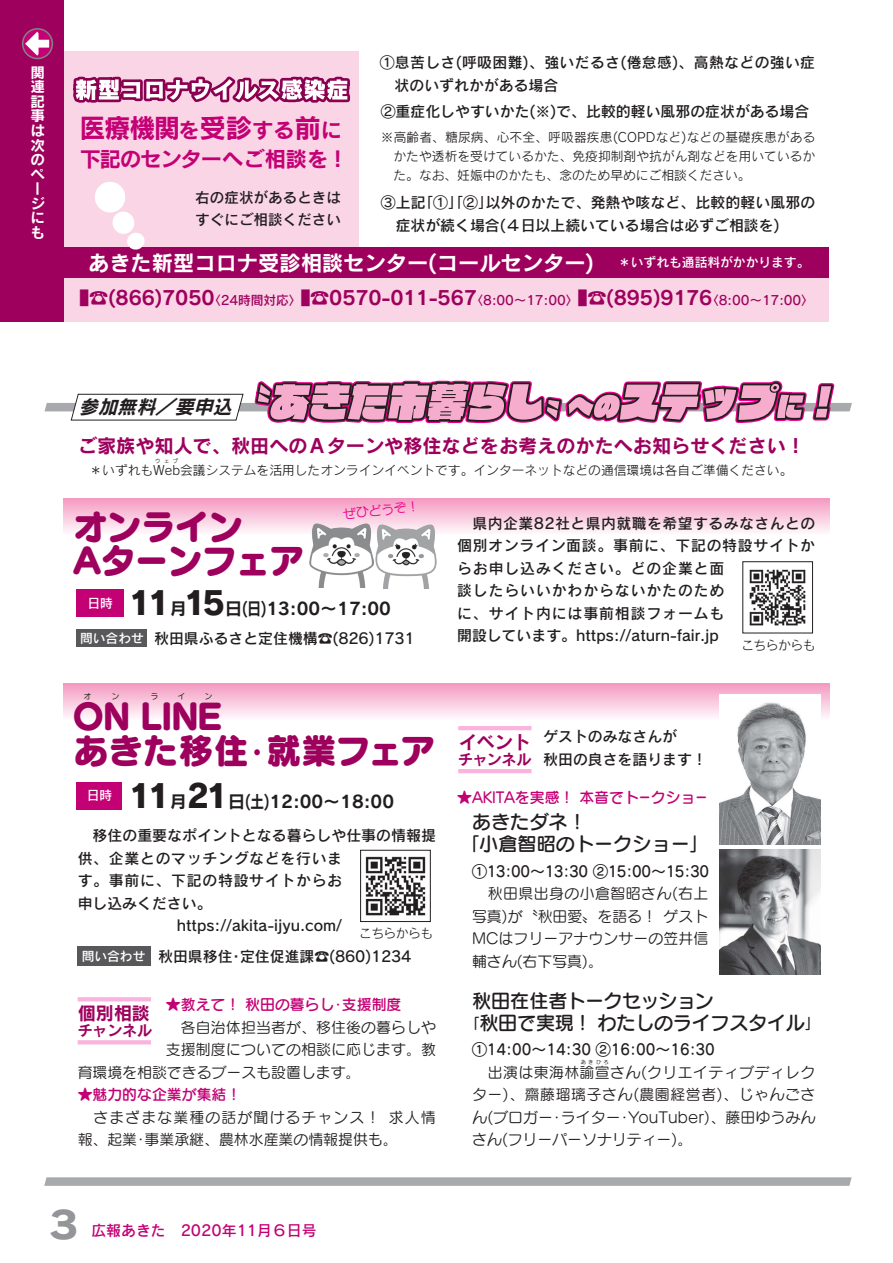
<style>
.page{position:relative;width:893px;height:1263px;background:#fff}
.page>*{position:absolute;margin:0;border:0;box-sizing:border-box;transform-origin:0 0}
.t1{font:37.2px "Rodin Pro EB";color:#939598}
.t2{font:35.1px/34px "Seurat Pro EB";letter-spacing:-.03em;color:#9e005d}
.t3{font:35.1px "Seurat Pro EB";color:#9e005d}
.t4{font:31.95px "Rodin Pro EB";letter-spacing:-.09em;color:#221e1f}
.t5{font:26.55px "Rodin Pro B";letter-spacing:-.07em;color:#c40075}
.t6{font:21.3px "Rodin Pro B";color:#fff}
.t7{font:21.3px "Rodin Pro B";letter-spacing:-.05em;color:#c40075}
.t8{font:19.2px "Rodin Pro B";color:#9e005d}
.t9{font:19.2px/22.5px "Seurat Pro DB";letter-spacing:-.01em;color:#221e1f}
.t10{font:19.2px "Seurat Pro DB";letter-spacing:-.035em;color:#221e1f}
.t11{font:19.2px "Rodin Pro B";color:#9e005d;scale:.5 1}
.t12{font:italic 19.2px "Rodin Pro B";color:#221e1f}
.t13{font:18px "Rodin Pro B";color:#9e005d}
.t14{font:16.95px "Rodin Pro B";color:#221e1f}
.t15{font:14.85px/22.5px "Rodin Pro DB";letter-spacing:.005em;color:#221e1f}
.t16{font:14.85px/22.5px "Seurat Pro M";letter-spacing:.01em;color:#221e1f;text-align:justify}
.t17{font:14.85px/22.5px "Rodin Pro DB";letter-spacing:.05em;color:#221e1f}
.t18{font:14.85px/26.7px "Seurat Pro DB";color:#221e1f}
.t19{font:14.85px "Seurat Pro DB";color:#c40075}
.t20{font:14.85px/22.5px "Seurat Pro M";letter-spacing:.075em;color:#221e1f}
.t21{font:14.85px "Seurat Pro M";letter-spacing:.03em;color:#221e1f}
.t22{font:14.85px "Rodin Pro DB";color:#c40075}
.t23{font:14.85px "Rodin Pro B";letter-spacing:-.005em;color:#9e005d}
.t24{font:14.55px/22px "Rodin Pro DB";color:#221e1f}
.t25{font:14.55px/14.5px "Rodin Pro B";color:#fff}
.t26{font:12.75px/19.2px "Rodin Pro M";color:#221e1f;text-align:justify}
.t27{font:12.75px "Rodin Pro DB";letter-spacing:-.01em;color:#9e005d}
.t28{font:12.75px "Rodin Pro DB";color:#fff}
.t29{font:12.75px "Seurat Pro M";color:#ec008c}
.t30{font:7.5px "Seurat Pro EB";color:#221e1f}
.t31{font:5.25px "Rodin Pro M";letter-spacing:.54em;color:#221e1f}
.s1{font-size:21.3px}
</style>
<div class="page">
<div style="left:46px;top:403px;width:805px;height:8px;background:#a7a9ac"></div>
<div style="left:64px;top:684px;width:765px;height:36px;background:linear-gradient(to bottom,#f49bc1,#fef7fa)"></div>
<div style="left:64px;top:51px;width:295px;height:249px;background:#fad5e6"></div>
<svg style="left:73px;top:76px;width:278px;height:27px"></svg>
<div style="left:64px;top:259px;width:765px;height:62px;background:#fad5e6"></div>
<div style="left:60px;top:247px;width:769px;height:31px;background:#9e005d"></div>
<div style="left:0;top:0;width:64px;height:321px;background:#9e005d"></div>
<svg style="left:95px;top:182px;width:50px;height:68px"></svg>
<svg style="left:22px;top:28px;width:31px;height:31px"></svg>
<svg style="left:23px;top:30px;width:29px;height:28px"></svg>
<svg style="left:25px;top:32px;width:24px;height:24px"></svg>
<div style="left:64px;top:499px;width:765px;height:36px;background:linear-gradient(to bottom,#f49bc2,#fef8fb)"></div>
<div style="left:77px;top:782px;width:45px;height:27px;background:#c40075"></div>
<img style="left:365px;top:856px;width:61px;height:60px">
<div style="left:360px;top:850px;width:71px;height:72px;border:1px solid #221e1f"></div>
<hr style="left:458px;top:726px;width:73px;height:4px;background:#f9b3dc">
<hr style="left:458px;top:769px;width:73px;height:4px;background:#f9b3dc">
<img style="left:719px;top:694px;width:102px;height:151px">
<img style="left:719px;top:849px;width:102px;height:126px">
<svg style="left:78px;top:997px;width:73px;height:4px"></svg>
<svg style="left:78px;top:1040px;width:73px;height:4px"></svg>
<div style="left:77px;top:589px;width:47px;height:28px;background:#c40075"></div>
<div style="left:77px;top:629px;width:70px;height:18px;background:#58585b"></div>
<img style="left:749px;top:569px;width:57px;height:57px">
<div style="left:743px;top:561px;width:70px;height:72px;border:1px solid #221e1f"></div>
<div style="left:77px;top:947px;width:73px;height:19px;background:#58585b"></div>
<svg style="left:249px;top:380px;width:588px;height:44px"></svg>
<svg style="left:71px;top:394px;width:172px;height:26px"></svg>
<img style="left:309px;top:521px;width:129px;height:67px">
<div style="left:45px;top:1177px;width:805px;height:9px;background:#a7a9ac"></div>
<p class="t25" style="left:31px;top:64px;width:16px">関連記事は次のページにも</p>
<h3 class="t5" style="left:79px;top:111px;width:264px">医療機関<span class="s1">を</span>受診<span class="s1">する</span>前<span class="s1">に</span></h3>
<h3 class="t7" style="left:80px;top:145px;width:270px">下記のセンターへご相談を!</h3>
<p class="t24" style="left:195px;top:186px;width:147px">右の症状があるときはすぐにご相談ください</p>
<p class="t15" style="left:395px;top:51px;width:422px;text-indent:-15px">①息苦しさ(呼吸困難)、強いだるさ(倦怠感)、高熱などの強い症状のいずれかがある場合</p>
<p class="t15" style="left:381px;top:100px;width:430px">②重症化しやすいかた(※)で、比較的軽い風邪の症状がある場合</p>
<p class="t26" style="left:394px;top:127px;width:423px;text-indent:-13px">※高齢者、糖尿病、心不全、呼吸器疾患(COPDなど)などの基礎疾患があるかたや透析を受けているかた、免疫抑制剤や抗がん剤などを用いているかた。なお、妊娠中のかたも、念のため早めにご相談ください。</p>
<p class="t15" style="left:396px;top:191px;width:421px;text-indent:-15px">③上記｢①｣｢②｣以外のかたで、発熱や咳など、比較的軽い風邪の症状が続く場合４( 日以上続いている場合は必ずご相談を(</p>
<h3 class="t6" style="left:60px;top:248px;width:573px">　あきた新型コロナ受診相談センター(コールセンター) <sup>＊</sup></h3>
<p class="t28" style="left:631px;top:254px;width:180px">いずれも通話料がかかります。</p>
<p class="t11" style="left:80px;top:285px;width:271px">■☎(866)7050</p>
<p class="t8" style="left:578px;top:285px;width:136px">☎■ )895(9176</p>
<p class="t8" style="left:301px;top:285px;width:178px">☎■ 0570-011-567</p>
<p class="t27" style="left:208px;top:292px;width:95px">〈24時間対応〈</p>
<p class="t27" style="left:470px;top:292px;width:110px">〉8:00〜17:00〈</p>
<p class="t27" style="left:706px;top:292px;width:110px">〉8:00〜17:00〈</p>
<p class="t12" style="left:155px;top:394px;width:27px">／</p>
<p class="t12" style="left:79px;top:394px;width:84px">参加無料</p>
<p class="t12" style="left:174px;top:394px;width:65px">要申込</p>
<p class="t8" style="left:78px;top:433px;width:729px">ご家族や知人で、秋田へのＡターンや移住などをお考えのかたへお知らせください!</p>
<p class="t26" style="left:90px;top:460px;width:704px">＊いずれもWeb会議システムを活用したオンラインイベントです。インターネットなどの通信環境は各自ご準備ください。</p>
<p class="t31" style="left:155px;top:458px;width:25px">ウェブ</p>
<p class="t29" style="left:342px;top:506px;width:78px;rotate:-6deg">ぜひどうぞ!</p>
<h2 class="t2" style="left:73px;top:508px;width:233px">オンライン<br>Aターンフェア</h2>
<p class="t17" style="left:457px;top:511px;width:360px">　県内企業82社と県内就職を希望するみなさんとの個別オンライン面談。事前に、下記の特設サイトからお申し込みください。どの企業と面<br>談したらいいかわからないかたのため<br>に、サイト内には事前相談フォームも<br>開設しています。https://aturn-fair.jp</p>
<h3 class="t4" style="left:129px;top:581px;width:98px">11 15</h3>
<p class="t28" style="left:88px;top:595px;width:27px">日時</p>
<p class="t14" style="left:225px;top:597px;width:167px">日日( (13:00〜17:00</p>
<p class="t14" style="left:170px;top:597px;width:19px">月</p>
<p class="t15" style="left:154px;top:626px;width:262px">秋田県ふるさと定住機構☎(826)1731</p>
<p class="t28" style="left:80px;top:630px;width:65px">問い合わせ</p>
<p class="t26" style="left:741px;top:635px;width:76px">こちらからも</p>
<p class="t30" style="left:84px;top:690px;width:9px">オ</p>
<p class="t30" style="left:112px;top:690px;width:9px">ン</p>
<p class="t30" style="left:151px;top:690px;width:9px">ラ</p>
<p class="t30" style="left:178px;top:690px;width:9px">イ</p>
<p class="t30" style="left:205px;top:690px;width:9px">ン</p>
<h2 class="t3" style="left:73px;top:726px;width:363px">あきた移住･就業フェア</h2>
<h2 class="t2" style="left:73px;top:698px;width:151px">ON LINE</h2>
<p class="t28" style="left:87px;top:787px;width:27px">日時</p>
<h3 class="t4" style="left:129px;top:773px;width:43px">11</h3>
<h3 class="t4" style="left:187px;top:773px;width:43px">21</h3>
<p class="t14" style="left:170px;top:790px;width:19px">月</p>
<p class="t14" style="left:228px;top:790px;width:167px">日土( (12:00〜18:00</p>
<p class="t15" style="left:78px;top:824px;width:360px">　移住の重要なポイントとなる暮らしや仕事の情報提</p>
<p class="t17" style="left:78px;top:846px;width:266px">供、企業とのマッチングなどを行いま</p>
<p class="t17" style="left:78px;top:869px;width:266px">す。事前に、下記の特設サイトからお</p>
<p class="t15" style="left:78px;top:891px;width:135px">申し込みください。</p>
<p class="t15" style="left:177px;top:914px;width:167px">https://akita-ijyu.com/</p>
<p class="t26" style="left:359px;top:923px;width:76px">こちらからも</p>
<p class="t28" style="left:82px;top:948px;width:65px">問い合わせ</p>
<p class="t15" style="left:158px;top:944px;width:255px">秋田県移住･定住促進課☎)860(1234</p>
<p class="t19" style="left:166px;top:995px;width:237px">★教えて！秋田の暮らし･支援制度</p>
<p class="t16" style="left:166px;top:1015px;width:271px">　各自治体担当者が、移住後の暮らしや</p>
<p class="t16" style="left:166px;top:1038px;width:271px">支援制度についての相談に応じます。教</p>
<p class="t16" style="left:78px;top:1060px;width:284px">育環境を相談できるブースも設置します。</p>
<p class="t19" style="left:78px;top:1085px;width:165px">★魅力的な企業が集結!</p>
<p class="t16" style="left:389px;top:1105px;width:48px">求人情</p>
<p class="t13" style="left:78px;top:1001px;width:74px">個別相談</p>
<p class="t23" style="left:78px;top:1021px;width:76px">チャンネル</p>
<p class="t20" style="left:78px;top:1105px;width:321px">　さまざまな業種の話が聞けるチャンス！報、起業･事業承継、農林水産業の情報提供も。</p>
<p class="t15" style="left:543px;top:725px;width:165px">ゲストのみなさんが<br>秋田の良さを語ります!</p>
<p class="t19" style="left:457px;top:787px;width:252px">★AKITAを実感！本音でトークショー</p>
<p class="t9" style="left:457px;top:810px;width:244px;text-indent:15px">あきたダネ!<br>　｢小倉智昭のトークショー「</p>
<p class="t18" style="left:472px;top:857px;width:239px">113:00〜13:30 215:00〜15:30</p>
<p class="t16" style="left:472px;top:882px;width:238px;text-indent:-15px">　　秋田県出身の小倉智昭さん(右上写真が) 〝秋田愛〟を語る！ゲストMCはフリーアナウンサーの笠井信輔さん(右下写真。(</p>
<p class="t10" style="left:472px;top:988px;width:243px">秋田在住者トークセッション</p>
<p class="t13" style="left:459px;top:730px;width:74px">イベント</p>
<p class="t23" style="left:458px;top:749px;width:75px">チャンネル</p>
<p class="t9" style="left:479px;top:1011px;width:327px">秋田で実現！わたしのライフスタイル</p>
<p class="t18" style="left:472px;top:1009px;width:244px;text-indent:-15px">　｢<br>114:00〜14:30 216:00〜16:30</p>
<p class="t21" style="left:457px;top:1062px;width:360px">　　出演は東海林諭宣さん(クリエイティブディレク</p>
<p class="t18" style="left:805px;top:1009px;width:9px">「</p>
<p class="t31" style="left:581px;top:1059px;width:14px">あき</p>
<p class="t31" style="left:596px;top:1059px;width:14px">ひろ</p>
<p class="t16" style="left:472px;top:1083px;width:345px">ター)、齋藤瑠璃子さん(農園経営者)、じゃんごさん(ブロガー･ライター･YouTuber)、藤田ゆうみんさん(フリーパーソナリティー。(</p>
<h1 class="t1" style="left:46px;top:1199px;width:39px">３</h1>
<p class="t22" style="left:77px;top:1221px;width:242px">　広報あきた　2020年11月６日号</p>
</div>
